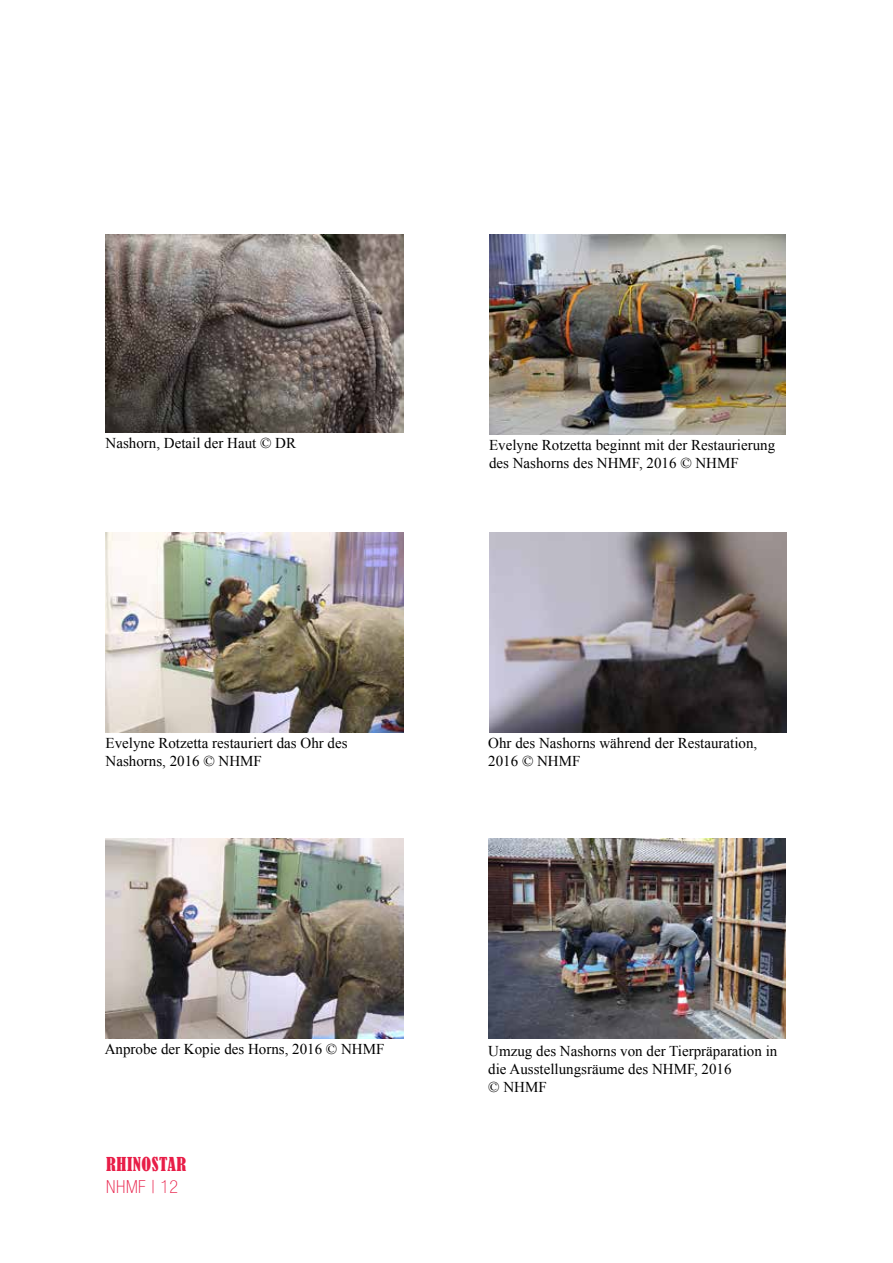
<style>
.page{position:relative;width:893px;height:1263px;background:#fff}
.page>*{position:absolute;margin:0;border:0;box-sizing:border-box;transform-origin:0 0}
.t1{font:condensed 18px "Bernard";letter-spacing:.03em;color:#e81d47}
.t2{font:100 condensed 18px "Helvetica Neue";letter-spacing:.03em;color:#e81d47}
.t3{font:15px/18px "Times New Roman";color:#000}
</style>
<div class="page">
<img style="left:106px;top:533px;width:297px;height:199px">
<img style="left:106px;top:235px;width:297px;height:197px">
<img style="left:488px;top:839px;width:298px;height:200px">
<img style="left:489px;top:533px;width:298px;height:199px">
<img style="left:489px;top:235px;width:297px;height:199px">
<img style="left:106px;top:839px;width:297px;height:199px">
<p class="t3" style="left:106px;top:434px;width:192px">Nashorn, Detail der Haut © DR</p>
<p class="t3" style="left:489px;top:436px;width:288px">Evelyne Rotzetta beginnt mit der Restaurierung des Nashorns des NHMF, 2016 © NHMF</p>
<p class="t3" style="left:106px;top:734px;width:244px">Evelyne Rotzetta restauriert das Ohr des<br>Nashorns, 2016 © NHMF</p>
<p class="t3" style="left:488px;top:734px;width:271px">Ohr des Nashorns während der Restauration,<br>2016 © NHMF</p>
<p class="t3" style="left:105px;top:1040px;width:281px">Anprobe der Kopie des Horns, 2016 © NHMF</p>
<p class="t1" style="left:106px;top:1154px;width:82px">RHINOSTAR</p>
<p class="t2" style="left:106px;top:1176px;width:73px">NHMF | 12</p>
<p class="t3" style="left:488px;top:1042px;width:291px">Umzug des Nashorns von der Tierpräparation in die Ausstellungsräume des NHMF, 2016<br>© NHMF</p>
</div>
